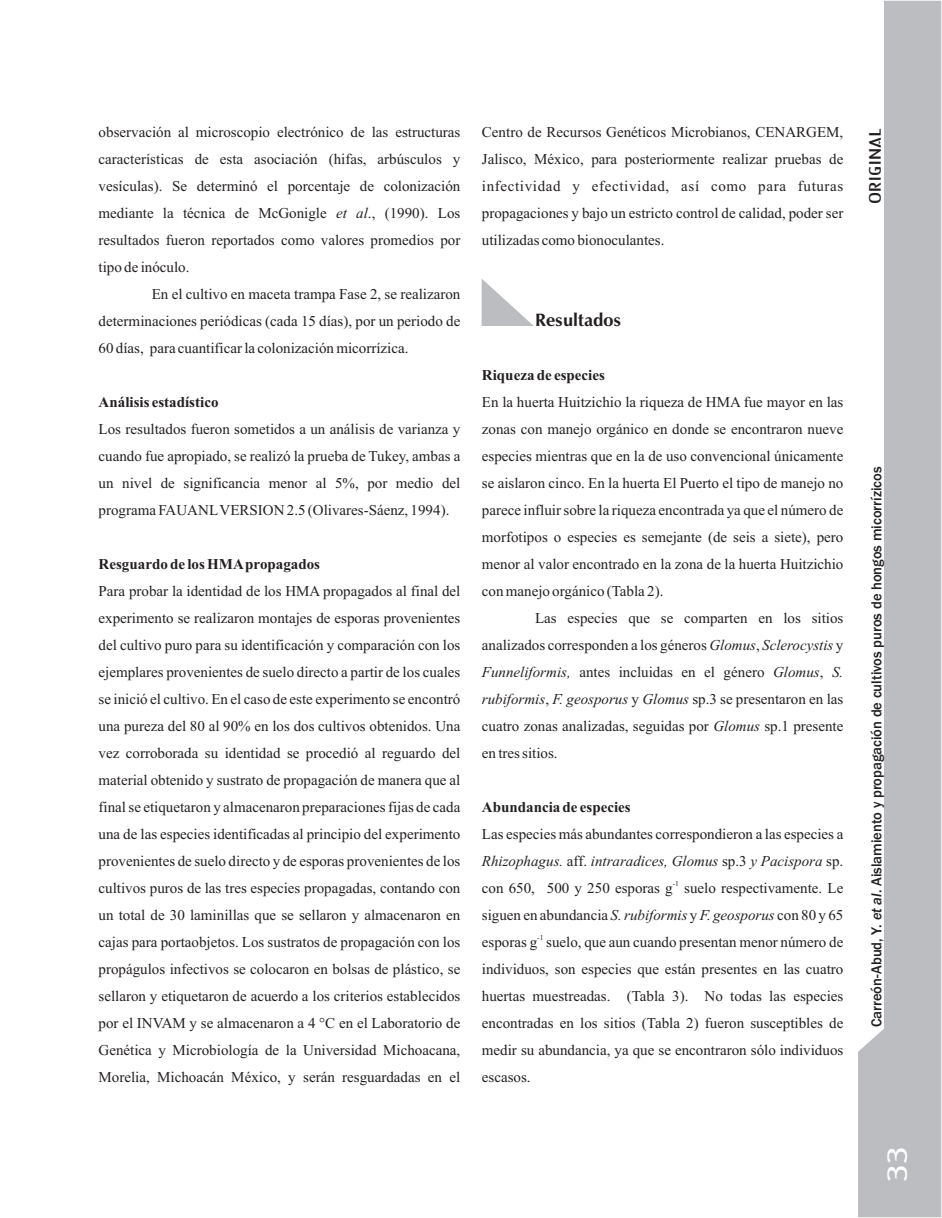
<style>
.page{position:relative;width:942px;height:1218px;background:#fff}
.page>*{position:absolute;margin:0;border:0;box-sizing:border-box;transform-origin:0 0}
.t1{font:24.75px "Architecture Plain";color:#fff;scale:1.94 1}
.t2{font:700 18px "Zapf Humanist 601 BT";color:#231f20}
.t3{font:15px/27px "Times New Roman";color:#231f20;text-align:justify}
.t4{font:700 15px "Times New Roman";color:#231f20}
.t5{font:500 15px "Franklin Gothic";color:#231f20}
.t6{font:15px "Architecture Plain";color:#231f20;scale:1.94 1}
.t7{font:7.5px "Times New Roman";color:#231f20}
.s1{font-style:italic}
</style>
<div class="page">
<svg style="left:858px;top:1px;width:82px;height:1216px;fill:#bcbdc0"></svg>
<svg style="left:481px;top:279px;width:52px;height:47px"></svg>
<p class="t3" style="left:99px;top:120px;width:363px">observación al microscopio electrónico de las estructuras características de esta asociación (hifas, arbúsculos y vesículas). Se determinó el porcentaje de colonización mediante la técnica de McGonigle <span class="s1">et al</span>., (1990). Los resultados fueron reportados como valores promedios por tipo de inóculo.</p>
<p class="t3" style="left:99px;top:282px;width:363px;text-indent:53px">En el cultivo en maceta trampa Fase 2, se realizaron determinaciones periódicas (cada 15 días), por un periodo de 60 días, para cuantificar la colonización micorrízica.</p>
<p class="t4" style="left:99px;top:397px;width:121px">Análisis estadístico</p>
<p class="t3" style="left:99px;top:417px;width:363px">Los resultados fueron sometidos a un análisis de varianza y cuando fue apropiado, se realizó la prueba de Tukey, ambas a un nivel de significancia menor al 5%, por medio del programa FAUANLVERSION 2.5 (Olivares-Sáenz, 1994).</p>
<p class="t4" style="left:99px;top:559px;width:223px">Resguardo de los HMApropagados</p>
<p class="t3" style="left:99px;top:579px;width:363px">Para probar la identidad de los HMA propagados al final del experimento se realizaron montajes de esporas provenientes del cultivo puro para su identificación y comparación con los ejemplares provenientes de suelo directo a partir de los cuales se inició el cultivo. En el caso de este experimento se encontró una pureza del 80 al 90% en los dos cultivos obtenidos. Una vez corroborada su identidad se procedió al reguardo del material obtenido y sustrato de propagación de manera que al final se etiquetaron y almacenaron preparaciones fijas de cada una de las especies identificadas al principio del experimento provenientes de suelo directo y de esporas provenientes de los cultivos puros de las tres especies propagadas, contando con un total de 30 laminillas que se sellaron y almacenaron en cajas para portaobjetos. Los sustratos de propagación con los propágulos infectivos se colocaron en bolsas de plástico, se sellaron y etiquetaron de acuerdo a los criterios establecidos por el INVAM y se almacenaron a 4 °C en el Laboratorio de Genética y Microbiología de la Universidad Michoacana, Morelia, Michoacán México, y serán resguardadas en el</p>
<p class="t3" style="left:482px;top:120px;width:363px">Centro de Recursos Genéticos Microbianos, CENARGEM, Jalisco, México, para posteriormente realizar pruebas de infectividad y efectividad, así como para futuras propagaciones y bajo un estricto control de calidad, poder ser utilizadas como bionoculantes.</p>
<p class="t2" style="left:535px;top:312px;width:88px">Resultados</p>
<p class="t4" style="left:482px;top:370px;width:124px">Riqueza de especies</p>
<p class="t3" style="left:482px;top:390px;width:363px">En la huerta Huitzichio la riqueza de HMA fue mayor en las zonas con manejo orgánico en donde se encontraron nueve especies mientras que en la de uso convencional únicamente se aislaron cinco. En la huerta El Puerto el tipo de manejo no parece influir sobre la riqueza encontrada ya que el número de morfotipos o especies es semejante (de seis a siete), pero menor al valor encontrado en la zona de la huerta Huitzichio con manejo orgánico (Tabla 2).</p>
<p class="t3" style="left:482px;top:606px;width:363px;text-indent:53px">Las especies que se comparten en los sitios analizados corresponden a los géneros <span class="s1">Glomus</span>, <span class="s1">Sclerocystis</span> y <span class="s1">Funneliformis,</span> antes incluidas en el género <span class="s1">Glomus</span>, <span class="s1">S. rubiformis</span>, <span class="s1">F. geosporus</span> y <span class="s1">Glomus</span> sp.3 se presentaron en las cuatro zonas analizadas, seguidas por <span class="s1">Glomus</span> sp.1 presente en tres sitios.</p>
<p class="t4" style="left:482px;top:802px;width:150px">Abundancia de especies</p>
<p class="t3" style="left:482px;top:822px;width:363px">Las especies más abundantes correspondieron a las especies a<br><span class="s1">Rhizophagus.</span> aff. <span class="s1">intraradices, Glomus</span> sp.3 <span class="s1">y Pacispora</span> sp.</p>
<p class="t7" style="left:672px;top:880px;width:8px">-1</p>
<p class="t3" style="left:482px;top:876px;width:363px">con 650, 500 y 250 esporas g suelo respectivamente. Le siguen en abundancia <span class="s1">S. rubiformis</span> y <span class="s1">F. geosporus</span> con 80 y 65</p>
<p class="t7" style="left:537px;top:934px;width:8px">-1</p>
<p class="t3" style="left:482px;top:930px;width:363px">esporas g suelo, que aun cuando presentan menor número de individuos, son especies que están presentes en las cuatro huertas muestreadas. (Tabla 3). No todas las especies encontradas en los sitios (Tabla 2) fueron susceptibles de medir su abundancia, ya que se encontraron sólo individuos escasos.</p>
<p class="t6" style="left:867px;top:204px;width:41px;rotate:-90deg">ORIGINAL</p>
<p class="t5" style="left:870px;top:1027px;width:562px;rotate:-90deg">Carreón-Abud, Y. <span class="s1">et al</span>. Aislamiento y propagación de cultivos puros de hongos micorrízicos</p>
<h1 class="t1" style="left:885px;top:1183px;width:21px;rotate:-90deg">33</h1>
</div>
